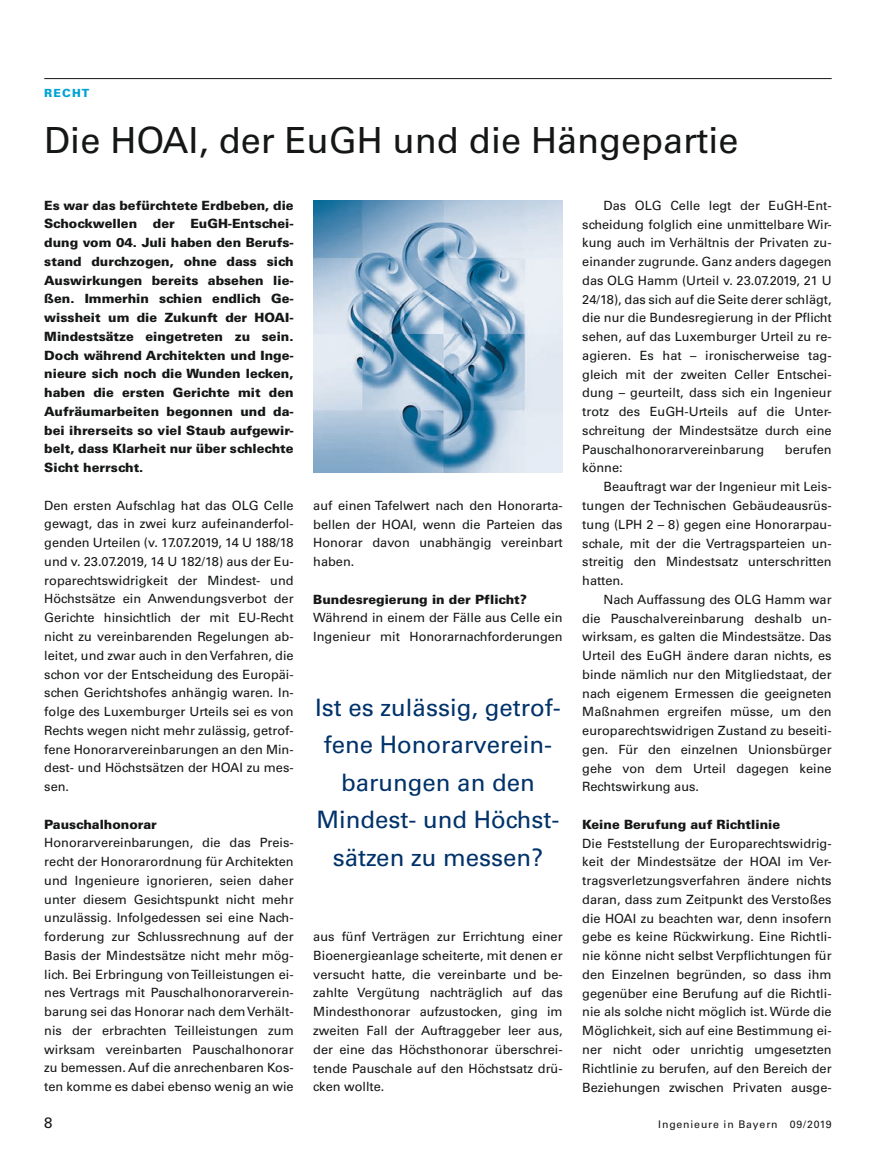
<style>
.page{position:relative;width:876px;height:1173px;background:#fff}
.page>*{position:absolute;margin:0;border:0;box-sizing:border-box;transform-origin:0 0}
.t1{font:36px "Univers LT Std";color:#151616}
.t2{font:24px/37.5px "Univers LT Std";color:#00326a;text-align:center}
.t3{font:15px "Univers LT Std";color:#151616}
.t4{font:12.75px/18.8px "Univers LT Std";color:#151616;text-align:justify}
.t5{font:900 12.75px/18.8px "Univers LT Std";color:#151616;text-align:justify}
.t6{font:900 11.25px "Univers LT Std";letter-spacing:.1em;color:#00a3d4}
.t7{font:10.5px "Univers LT Std";letter-spacing:.08em;color:#151616}
</style>
<div class="page">
<hr style="left:44px;top:78px;width:787px;height:1px;background:#151616">
<img style="left:313px;top:200px;width:249px;height:272px">
<p class="t6" style="left:44px;top:86px;width:47px">RECHT</p>
<h1 class="t1" style="left:44px;top:119px;width:695px">Die HOAI, der EuGH und die Hängepartie</h1>
<p class="t5" style="left:44px;top:195px;width:251px">Es war das befürchtete Erdbeben, die Schockwellen der EuGH-Entschei&shy;dung vom 04. Juli haben den Berufs&shy;stand durchzogen, ohne dass sich Auswirkungen bereits absehen lie&shy;ßen. Immerhin schien endlich Ge&shy;wissheit um die Zukunft der HOAI-Mindestsätze eingetreten zu sein.<br>Doch während Architekten und Inge&shy;nieure sich noch die Wunden lecken, haben die ersten Gerichte mit den Aufräumarbeiten begonnen und da&shy;bei ihrerseits so viel Staub aufgewir&shy;belt, dass Klarheit nur über schlechte Sicht herrscht.</p>
<p class="t4" style="left:44px;top:496px;width:251px">Den ersten Aufschlag hat das OLG Celle gewagt, das in zwei kurz aufeinanderfol&shy;genden Urteilen (v. 17.07.2019, 14 U 188/18 und v. 23.07.2019, 14 U 182/18) aus der Eu&shy;roparechtswidrigkeit der Mindest- und Höchstsätze ein Anwendungsverbot der Gerichte hinsichtlich der mit EU-Recht nicht zu vereinbarenden Regelungen ab&shy;leitet, und zwar auch in den Verfahren, die schon vor der Entscheidung des Europäi&shy;schen Gerichtshofes anhängig waren. In&shy;folge des Luxemburger Urteils sei es von Rechts wegen nicht mehr zulässig, getrof&shy;fene Honorarvereinbarungen an den Min&shy;dest- und Höchstsätzen der HOAI zu mes&shy;sen.</p>
<p class="t5" style="left:44px;top:814px;width:114px">Pauschalhonorar</p>
<p class="t4" style="left:44px;top:833px;width:251px">Honorarvereinbarungen, die das Preis&shy;recht der Honorarordnung für Architekten und Ingenieure ignorieren, seien daher unter diesem Gesichtspunkt nicht mehr unzulässig. Infolgedessen sei eine Nach&shy;forderung zur Schlussrechnung auf der Basis der Mindestsätze nicht mehr mög&shy;lich. Bei Erbringung von Teilleistungen ei&shy;nes Vertrags mit Pauschalhonorarverein&shy;barung sei das Honorar nach dem Verhält&shy;nis der erbrachten Teilleistungen zum wirksam vereinbarten Pauschalhonorar zu bemessen. Auf die anrechenbaren Kos&shy;ten komme es dabei ebenso wenig an wie</p>
<p class="t4" style="left:582px;top:196px;width:251px;text-indent:21px">Das OLG Celle legt der EuGH-Ent&shy;scheidung folglich eine unmittelbare Wir&shy;kung auch im Verhältnis der Privaten zu&shy;einander zugrunde. Ganz anders dagegen das OLG Hamm (Urteil v. 23.07.2019, 21 U 24/18), das sich auf die Seite derer schlägt, die nur die Bundesregierung in der Pflicht sehen, auf das Luxemburger Urteil zu re&shy;agieren. Es hat – ironischerweise tag&shy;gleich mit der zweiten Celler Entschei&shy;dung – geurteilt, dass sich ein Ingenieur trotz des EuGH-Urteils auf die Unter&shy;schreitung der Mindestsätze durch eine Pauschalhonorarvereinbarung</p>
<p class="t4" style="left:784px;top:440px;width:48px">berufen</p>
<p class="t4" style="left:582px;top:459px;width:42px">könne:</p>
<p class="t4" style="left:603px;top:477px;width:229px">Beauftragt war der Ingenieur mit Leis-</p>
<p class="t4" style="left:582px;top:496px;width:251px">tungen der Technischen Gebäudeausrüs-</p>
<p class="t4" style="left:582px;top:515px;width:251px">tung (LPH 2 – 8) gegen eine Honorarpau-</p>
<p class="t4" style="left:582px;top:534px;width:251px">schale, mit der die Vertragsparteien un-</p>
<p class="t4" style="left:582px;top:552px;width:251px">streitig den Mindestsatz unterschritten</p>
<p class="t4" style="left:582px;top:571px;width:43px">hatten.</p>
<p class="t4" style="left:603px;top:590px;width:229px">Nach Auffassung des OLG Hamm war</p>
<p class="t4" style="left:582px;top:609px;width:251px">die Pauschalvereinbarung deshalb un-</p>
<p class="t4" style="left:582px;top:627px;width:251px">wirksam, es galten die Mindestsätze. Das</p>
<p class="t4" style="left:582px;top:646px;width:251px">Urteil des EuGH ändere daran nichts, es</p>
<p class="t4" style="left:582px;top:665px;width:251px">binde nämlich nur den Mitgliedstaat, der</p>
<p class="t4" style="left:582px;top:684px;width:251px">nach eigenem Ermessen die geeigneten</p>
<p class="t4" style="left:582px;top:702px;width:251px">Maßnahmen ergreifen müsse, um den</p>
<p class="t4" style="left:582px;top:721px;width:251px">europarechtswidrigen Zustand zu beseiti-</p>
<p class="t4" style="left:582px;top:740px;width:251px">gen. Für den einzelnen Unionsbürger</p>
<p class="t4" style="left:582px;top:759px;width:251px">gehe von dem Urteil dagegen keine</p>
<p class="t4" style="left:582px;top:777px;width:118px">Rechtswirkung aus.</p>
<p class="t5" style="left:582px;top:815px;width:199px">Keine Berufung auf Richtlinie</p>
<p class="t4" style="left:582px;top:834px;width:251px">Die Feststellung der Europarechtswidrig&shy;keit der Mindestsätze der HOAI im Ver&shy;tragsverletzungsverfahren ändere nichts daran, dass zum Zeitpunkt des Verstoßes die HOAI zu beachten war, denn insofern gebe es keine Rückwirkung. Eine Richtli&shy;nie könne nicht selbst Verpflichtungen für den Einzelnen begründen, so dass ihm gegenüber eine Berufung auf die Richtli&shy;nie als solche nicht möglich ist. Würde die Möglichkeit, sich auf eine Bestimmung ei&shy;ner nicht oder unrichtig umgesetzten Richtlinie zu berufen, auf den Bereich der Beziehungen zwischen Privaten ausge-</p>
<p class="t4" style="left:313px;top:496px;width:251px">auf einen Tafelwert nach den Honorarta&shy;bellen der HOAI, wenn die Parteien das Honorar davon unabhängig vereinbart haben.</p>
<p class="t5" style="left:313px;top:589px;width:215px">Bundesregierung in der Pflicht?</p>
<p class="t4" style="left:313px;top:608px;width:251px">Während in einem der Fälle aus Celle ein<br>Ingenieur mit Honorarnachforderungen</p>
<h2 class="t2" style="left:315px;top:689px;width:247px">Ist es zulässig, getrof&shy;fene Honorarverein&shy;barungen an den<br>Mindest- und Höchst&shy;sätzen zu messen?</h2>
<p class="t4" style="left:313px;top:927px;width:251px">aus fünf Verträgen zur Errichtung einer Bioenergieanlage scheiterte, mit denen er versucht hatte, die vereinbarte und be&shy;zahlte Vergütung nachträglich auf das Mindesthonorar aufzustocken, ging im zweiten Fall der Auftraggeber leer aus, der eine das Höchsthonorar überschrei&shy;tende Pauschale auf den Höchstsatz drü&shy;cken wollte.</p>
<p class="t3" style="left:44px;top:1114px;width:10px">8</p>
<p class="t7" style="left:658px;top:1118px;width:175px">Ingenieure in Bayern 09/2019</p>
</div>
